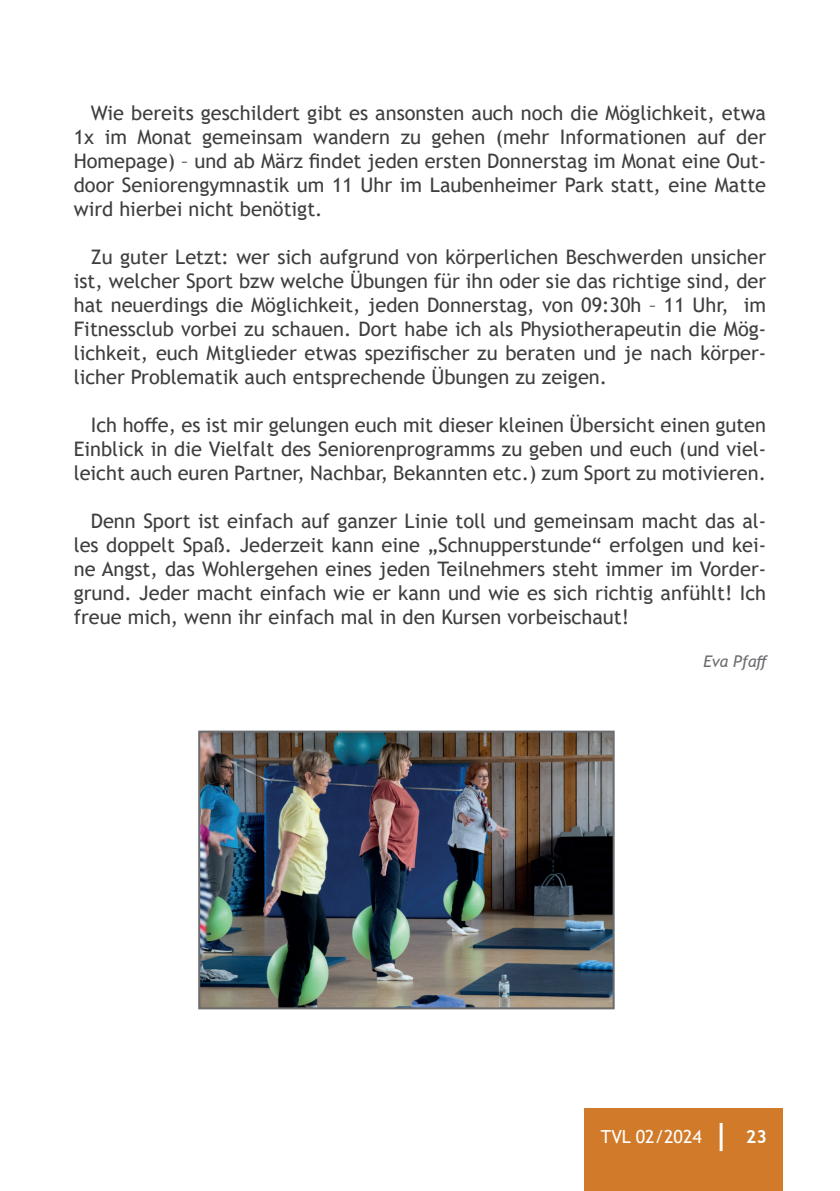
<style>
.page{position:relative;width:840px;height:1191px;background:#fff}
.page>*{position:absolute;margin:0;border:0;box-sizing:border-box;transform-origin:0 0}
.t1{font:20px/24px "Trebuchet MS";color:#3e3e3f;text-align:justify}
.t2{font:18px "Trebuchet MS";color:#fff}
.t3{font:italic 16px "Trebuchet MS";color:#6c6d70}
.s1{font-weight:700;font-size:30px}
.s2{font-weight:700}
</style>
<div class="page">
<div style="left:584px;top:1108px;width:198px;height:83px;background:#d17b2a"></div>
<img style="left:201px;top:733px;width:410px;height:273px">
<div style="left:198px;top:730px;width:416px;height:279px;border:2px solid #6c6d70"></div>
<p class="t1" style="left:74px;top:101px;width:693px;text-indent:17px">Wie bereits geschildert gibt es ansonsten auch noch die Möglichkeit, etwa 1x im Monat gemeinsam wandern zu gehen (mehr Informationen auf der Homepage) – und ab März findet jeden ersten Donnerstag im Monat eine Out&shy;door Seniorengymnastik um 11 Uhr im Laubenheimer Park statt, eine Matte wird hierbei nicht benötigt.</p>
<p class="t1" style="left:74px;top:245px;width:693px;text-indent:17px">Zu guter Letzt: wer sich aufgrund von körperlichen Beschwerden unsicher ist, welcher Sport bzw welche Übungen für ihn oder sie das richtige sind, der hat neuerdings die Möglichkeit, jeden Donnerstag, von 09:30h – 11 Uhr, im Fitnessclub vorbei zu schauen. Dort habe ich als Physiotherapeutin die Mög&shy;lichkeit, euch Mitglieder etwas spezifischer zu beraten und je nach körper&shy;licher Problematik auch entsprechende Übungen zu zeigen.</p>
<p class="t1" style="left:74px;top:413px;width:693px;text-indent:17px">Ich hoffe, es ist mir gelungen euch mit dieser kleinen Übersicht einen guten Einblick in die Vielfalt des Seniorenprogramms zu geben und euch (und viel&shy;leicht auch euren Partner, Nachbar, Bekannten etc.) zum Sport zu motivieren.</p>
<p class="t1" style="left:74px;top:509px;width:693px;text-indent:17px">Denn Sport ist einfach auf ganzer Linie toll und gemeinsam macht das al&shy;les doppelt Spaß. Jederzeit kann eine „Schnupperstunde“ erfolgen und kei&shy;ne Angst, das Wohlergehen eines jeden Teilnehmers steht immer im Vorder&shy;grund. Jeder macht einfach wie er kann und wie es sich richtig anfühlt! Ich freue mich, wenn ihr einfach mal in den Kursen vorbeischaut!</p>
<p class="t3" style="left:703px;top:652px;width:67px">Eva Pfaff</p>
<p class="t2" style="left:600px;top:1125px;width:167px">TVL 02/2024 <span class="s1">|</span> <span class="s2">23</span></p>
</div>
